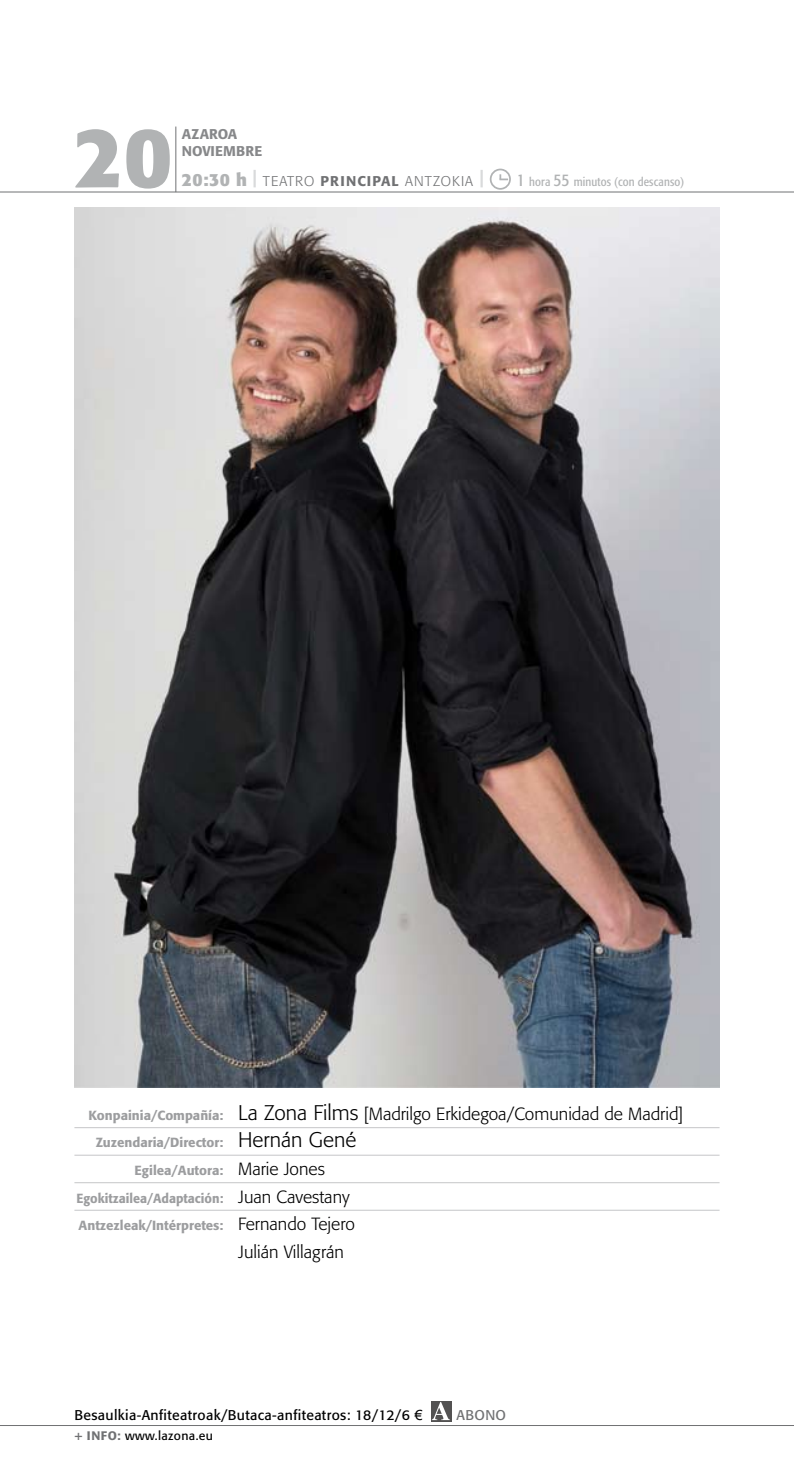
<style>
.page{position:relative;width:794px;height:1474px;background:#fff}
.page>*{position:absolute;margin:0;border:0;box-sizing:border-box;transform-origin:0 0}
.t1{font:700 84px "Formata";color:#b1b3b4}
.t2{font:300 17.5px "Formata";color:#000}
.t3{font:14px "Formata";letter-spacing:.025em;color:#000}
.t4{font:300 14px "Formata";letter-spacing:.075em;color:#707173}
.t5{font:500 14px/16.8px "Formata";color:#87888a}
.t6{font:14px "Formata";color:#707173}
.t7{font:500 13.12px "Formata";color:#9c9d9f}
.t8{font:500 13.12px "Formata";color:#9c9d9f;scale:.95 1}
.t9{font:condensed 12.25px "Formata";letter-spacing:.01em;color:#b1b3b4}
.t10{font:12.25px "Formata";letter-spacing:.03em;color:#000}
.s1{font-weight:700;font-size:17.5px;color:#b1b3b4}
.s2{font-weight:500}
.s3{font-size:17.5px}
.s4{font-weight:500;font-size:13.12px;color:#9c9d9f}
.s5{font-size:21px}
.s6{font-weight:300;font-size:21px;color:#000}
.s7{font-weight:300;font-size:17.5px;color:#000}
.s8{font-family:"Arial"}
.s9{font-weight:500;color:#707173}
</style>
<div class="page">
<img style="left:74px;top:207px;width:645px;height:880px">
<hr style="left:0;top:1424px;width:794px;height:1px;background:#707173">
<hr style="left:74px;top:1154px;width:645px;height:1px;background:#c5c6c8">
<hr style="left:74px;top:1127px;width:645px;height:1px;background:#c5c6c8">
<hr style="left:74px;top:1182px;width:645px;height:1px;background:#c5c6c8">
<hr style="left:74px;top:1209px;width:645px;height:1px;background:#c5c6c8">
<svg style="left:431px;top:1401px;width:21px;height:20px"></svg>
<svg style="left:432px;top:1401px;width:18px;height:18px"></svg>
<svg style="left:490px;top:169px;width:20px;height:20px"></svg>
<div style="left:490px;top:169px;width:21px;height:21px;border:2px solid #b1b3b4;border-radius:50%"></div>
<svg style="left:499px;top:174px;width:9px;height:6px"></svg>
<hr style="left:0;top:191px;width:794px;height:1px;background:#707173">
<hr style="left:175px;top:126px;width:1px;height:66px;background:#707173">
<h1 class="t1" style="left:75px;top:105px;width:99px">20</h1>
<p class="t5" style="left:182px;top:126px;width:57px">AZAROA noviembre</p>
<p class="t4" style="left:182px;top:173px;width:303px"><span class="s1">20:30 h</span> <sup>|</sup> TEATRO <span class="s2">PRINCIPAL</span> ANTZOKIA <sup>|</sup></p>
<p class="t9" style="left:517px;top:175px;width:169px"><span class="s3">1</span> hora <span class="s3">55</span> minutos (con descanso)</p>
<h2 class="t2" style="left:88px;top:1103px;width:596px"><span class="s4">Konpainia/Compañía:</span> <span class="s5">La Zona Films</span> [Madrilgo Erkidegoa/Comunidad de Madrid]</h2>
<p class="t7" style="left:96px;top:1134px;width:262px">Zuzendaria/Director: <span class="s6">Hernán Gené</span></p>
<p class="t7" style="left:134px;top:1162px;width:192px">Egilea/Autora: <span class="s7">Marie Jones</span></p>
<p class="t8" style="left:77px;top:1189px;width:289px">Egokitzailea/Adaptación: <span class="s7">Juan Cavestany</span></p>
<p class="t7" style="left:79px;top:1217px;width:278px">Antzezleak/Intérpretes: <span class="s7">Fernando Tejero</span></p>
<h2 class="t2" style="left:223px;top:1241px;width:122px">Julián Villagrán</h2>
<p class="t3" style="left:74px;top:1406px;width:349px">Besaulkia-Anfiteatroak/Butaca-anfiteatros: 18/12/6 <span class="s8">€</span></p>
<p class="t6" style="left:456px;top:1406px;width:29px">ABONO</p>
<p class="t10" style="left:74px;top:1427px;width:140px"><span class="s9">+ INFO:</span> www.lazona.eu</p>
</div>
